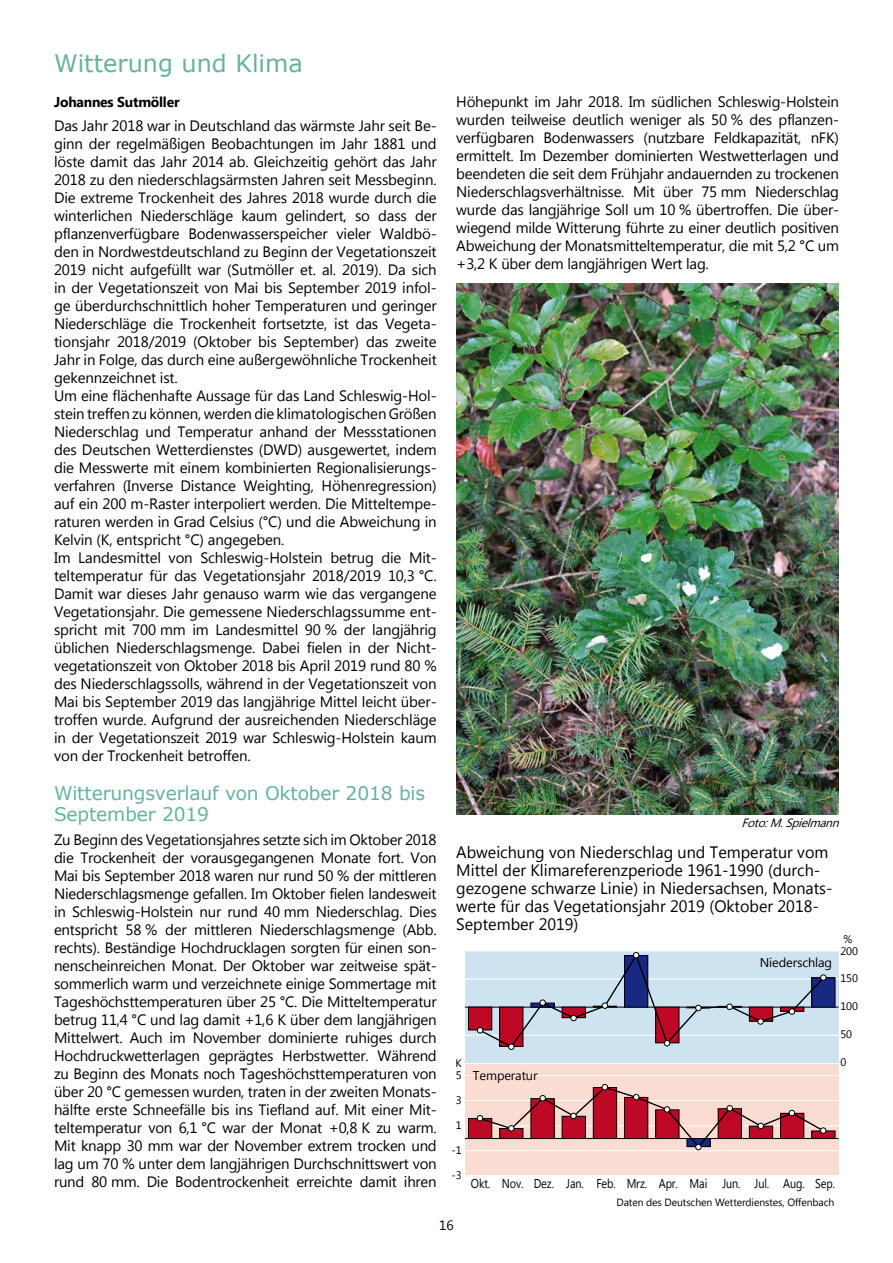
<style>
.page{position:relative;width:893px;height:1263px;background:#fff}
.page>*{position:absolute;margin:0;border:0;box-sizing:border-box;transform-origin:0 0}
.t1{font:24px "Verdana";color:#66b2a0}
.t2{font:18.75px/21px "Verdana";letter-spacing:-.01em;color:#66b2a0}
.t3{font:16.5px/18px "Microsoft New Tai Lue";color:#000}
.t4{font:15px/18px "Microsoft New Tai Lue";letter-spacing:-.01em;color:#000;text-align:justify}
.t5{font:700 14.25px "Microsoft New Tai Lue";letter-spacing:-.015em;color:#000}
.t6{font:13.5px "Microsoft New Tai Lue";color:#000}
.t7{font:12.75px "Microsoft New Tai Lue";letter-spacing:-.01em;color:#000;scale:.85 1}
.t8{font:12.75px "Microsoft New Tai Lue";letter-spacing:-.01em;color:#000}
.t9{font:italic 12px "Microsoft New Tai Lue";color:#000}
.t10{font:10.95px/11.9px "Microsoft New Tai Lue";color:#000}
.t11{font:10.5px "Microsoft New Tai Lue";letter-spacing:-.01em;color:#000}
</style>
<div class="page">
<div style="left:465px;top:1063px;width:373px;height:112px;background:#fadcd2"></div>
<div style="left:465px;top:951px;width:373px;height:112px;background:#cee3f0"></div>
<hr style="left:464px;top:1063px;width:375px;height:1px;background:#fff">
<hr style="left:464px;top:1075px;width:374px;height:1px;background:#fff">
<hr style="left:464px;top:1100px;width:374px;height:1px;background:#fff">
<hr style="left:464px;top:1125px;width:374px;height:1px;background:#fff">
<hr style="left:464px;top:1150px;width:374px;height:1px;background:#fff">
<hr style="left:464px;top:1035px;width:375px;height:1px;background:#fff">
<hr style="left:465px;top:1007px;width:373px;height:1px;background:#000">
<hr style="left:465px;top:1138px;width:373px;height:1px;background:#000">
<hr style="left:464px;top:979px;width:375px;height:1px;background:#fff">
<div style="left:468px;top:1007px;width:24px;height:23px;background:#bd0926"></div>
<div style="left:468px;top:1007px;width:24px;height:23px;border:1px solid #000"></div>
<div style="left:812px;top:978px;width:23px;height:29px;background:#172983"></div>
<div style="left:468px;top:1118px;width:24px;height:20px;background:#bd0926"></div>
<div style="left:468px;top:1118px;width:24px;height:20px;border:1px solid #000"></div>
<div style="left:812px;top:1131px;width:23px;height:7px;background:#bd0926"></div>
<svg style="left:477px;top:952px;width:349px;height:98px"></svg>
<div style="left:820px;top:974px;width:6px;height:7px;border:1px solid #000;border-radius:50%"></div>
<svg style="left:477px;top:1084px;width:349px;height:66px"></svg>
<img style="left:456px;top:283px;width:383px;height:531px">
<h1 class="t1" style="left:54px;top:47px;width:250px">Witterung und Klima</h1>
<p class="t5" style="left:54px;top:94px;width:127px">Johannes Sutmöller</p>
<p class="t4" style="left:54px;top:118px;width:384px;text-align:left">Das Jahr 2018 war in Deutschland das wärmste Jahr seit Be&shy;ginn der regelmäßigen Beobachtungen im Jahr 1881 und löste damit das Jahr 2014 ab. Gleichzeitig gehört das Jahr 2018 zu den niederschlagsärmsten Jahren seit Messbeginn.<br>Die extreme Trockenheit des Jahres 2018 wurde durch die winterlichen Niederschläge kaum gelindert, so dass der pflanzenverfügbare Bodenwasserspeicher vieler Waldbö&shy;den in Nordwestdeutschland zu Beginn der Vegetationszeit 2019 nicht aufgefüllt war (Sutmöller et. al. 2019). Da sich in der Vegetationszeit von Mai bis September 2019 infol&shy;ge überdurchschnittlich hoher Temperaturen und geringer Niederschläge die Trockenheit fortsetzte, ist das Vegeta&shy;tionsjahr 2018/2019 (Oktober bis September) das zweite Jahr in Folge, das durch eine außergewöhnliche Trockenheit gekennzeichnet ist.<br>Um eine flächenhafte Aussage für das Land Schleswig-Hol&shy;stein treffen zu können, werden die klimatologischen Größen Niederschlag und Temperatur anhand der Messstationen des Deutschen Wetterdienstes (DWD) ausgewertet, indem die Messwerte mit einem kombinierten Regionalisierungs&shy;verfahren (Inverse Distance Weighting, Höhenregression) auf ein 200 m-Raster interpoliert werden. Die Mitteltempe&shy;raturen werden in Grad Celsius (°C) und die Abweichung in Kelvin (K, entspricht °C) angegeben.<br>Im Landesmittel von Schleswig-Holstein betrug die Mit&shy;teltemperatur für das Vegetationsjahr 2018/2019 10,3 °C.<br>Damit war dieses Jahr genauso warm wie das vergangene Vegetationsjahr. Die gemessene Niederschlagssumme ent&shy;spricht mit 700 mm im Landesmittel 90 % der langjährig üblichen Niederschlagsmenge. Dabei fielen in der Nicht&shy;vegetationszeit von Oktober 2018 bis April 2019 rund 80 % des Niederschlagssolls, während in der Vegetationszeit von Mai bis September 2019 das langjährige Mittel leicht über&shy;troffen wurde. Aufgrund der ausreichenden Niederschläge in der Vegetationszeit 2019 war Schleswig-Holstein kaum von der Trockenheit betroffen.</p>
<p class="t2" style="left:54px;top:782px;width:373px">Witterungsverlauf von Oktober 2018 bis<br>September 2019</p>
<p class="t4" style="left:54px;top:832px;width:384px">Zu Beginn des Vegetationsjahres setzte sich im Oktober 2018 die Trockenheit der vorausgegangenen Monate fort. Von Mai bis September 2018 waren nur rund 50 % der mittleren Niederschlagsmenge gefallen. Im Oktober fielen landesweit in Schleswig-Holstein nur rund 40 mm Niederschlag. Dies entspricht 58 % der mittleren Niederschlagsmenge (Abb. rechts). Beständige Hochdrucklagen sorgten für einen son&shy;nenscheinreichen Monat. Der Oktober war zeitweise spät&shy;sommerlich warm und verzeichnete einige Sommertage mit Tageshöchsttemperaturen über 25 °C. Die Mitteltemperatur betrug 11,4 °C und lag damit +1,6 K über dem langjährigen Mittelwert. Auch im November dominierte ruhiges durch Hochdruckwetterlagen geprägtes Herbstwetter. Während zu Beginn des Monats noch Tageshöchsttemperaturen von über 20 °C gemessen wurden, traten in der zweiten Monats&shy;hälfte erste Schneefälle bis ins Tiefland auf. Mit einer Mit&shy;teltemperatur von 6,1 °C war der Monat +0,8 K zu warm.<br>Mit knapp 30 mm war der November extrem trocken und lag um 70 % unter dem langjährigen Durchschnittswert von rund 80 mm. Die Bodentrockenheit erreichte damit ihren</p>
<p class="t4" style="left:456px;top:94px;width:384px">Höhepunkt im Jahr 2018. Im südlichen Schleswig-Holstein wurden teilweise deutlich weniger als 50 % des pflanzen&shy;verfügbaren Bodenwassers (nutzbare Feldkapazität, nFK) ermittelt. Im Dezember dominierten Westwetterlagen und beendeten die seit dem Frühjahr andauernden zu trockenen Niederschlagsverhältnisse. Mit über 75 mm Niederschlag wurde das langjährige Soll um 10 % übertroffen. Die über&shy;wiegend milde Witterung führte zu einer deutlich positiven Abweichung der Monatsmitteltemperatur, die mit 5,2 °C um +3,2 K über dem langjährigen Wert lag.</p>
<p class="t9" style="left:742px;top:815px;width:103px">Foto:M.Spielmann</p>
<p class="t3" style="left:456px;top:845px;width:378px">Abweichung von Niederschlag und Temperatur vom Mittel der Klimareferenzperiode 1961-1990 (durch&shy;gezogene schwarze Linie) in Niedersachsen, Monats&shy;werte für das Vegetationsjahr 2019 (Oktober 2018- September 2019)</p>
<p class="t10" style="left:840px;top:934px;width:19px">%<br>200</p>
<p class="t10" style="left:840px;top:973px;width:19px">150</p>
<p class="t10" style="left:840px;top:1001px;width:19px">100</p>
<p class="t10" style="left:840px;top:1029px;width:13px">50</p>
<p class="t10" style="left:840px;top:1057px;width:7px">0</p>
<p class="t8" style="left:760px;top:955px;width:74px">Niederschlag</p>
<p class="t10" style="left:455px;top:1058px;width:8px">K<br>5</p>
<p class="t10" style="left:456px;top:1095px;width:7px">3</p>
<p class="t10" style="left:456px;top:1120px;width:7px">1</p>
<p class="t10" style="left:451px;top:1145px;width:12px">-1</p>
<p class="t10" style="left:451px;top:1170px;width:12px">-3</p>
<p class="t8" style="left:473px;top:1068px;width:66px">Temperatur</p>
<p class="t7" style="left:471px;top:1176px;width:24px">Okt.</p>
<p class="t7" style="left:502px;top:1176px;width:394px">Nov. Dez. Jan. Feb. Mrz. Apr. Mai Jun. Jul. Aug. Sep.</p>
<p class="t11" style="left:617px;top:1196px;width:219px">Daten des Deutschen Wetterdienstes, Offenbach</p>
<p class="t6" style="left:439px;top:1217px;width:16px">16</p>
</div>
